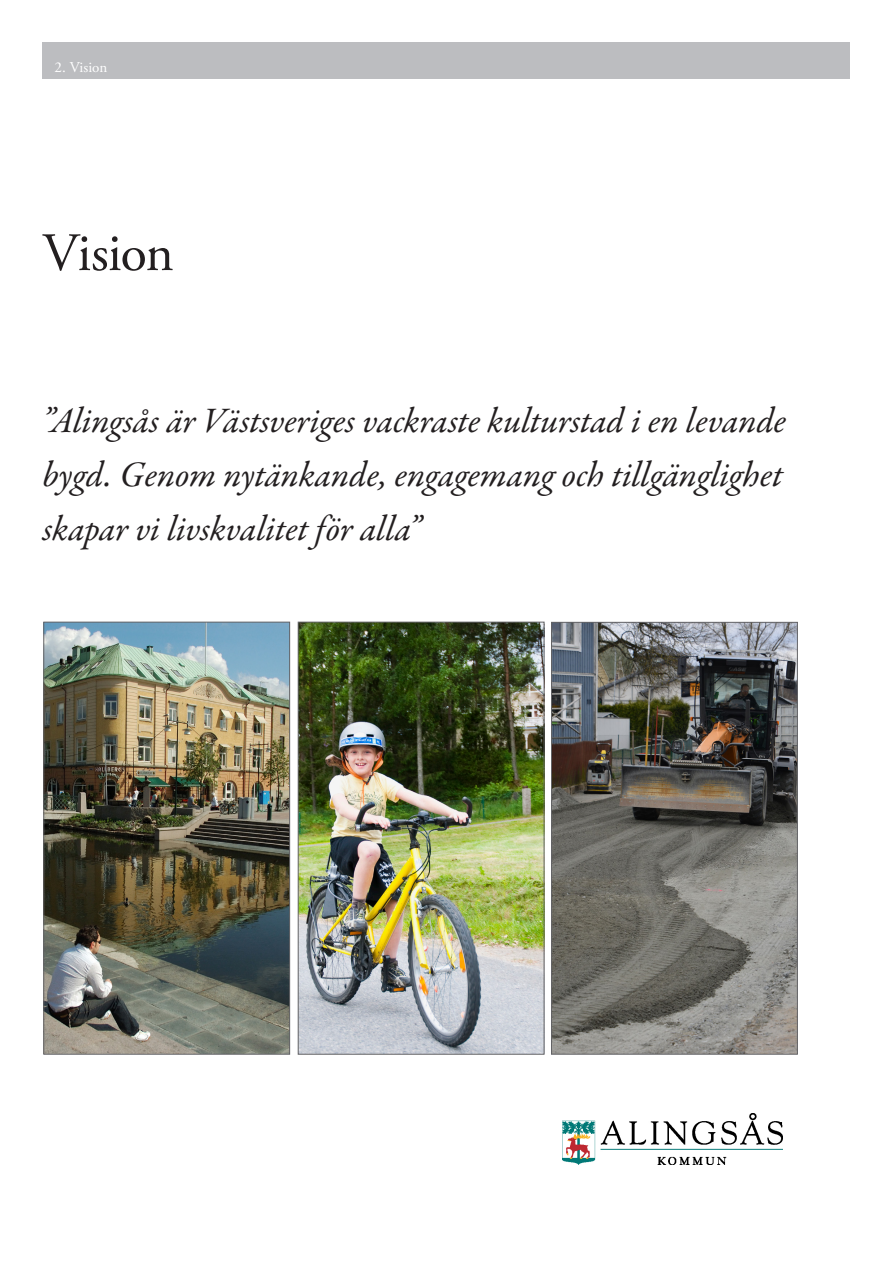
<style>
.page{position:relative;width:893px;height:1263px;background:#fff}
.page>*{position:absolute;margin:0;border:0;box-sizing:border-box;transform-origin:0 0}
.Alingsås_rubrik_1{font:54px "Adobe Garamond Pro";letter-spacing:-.02em;color:#231f20}
.Alingsås_Rubrik_3{font:italic 36px/54px "Garamond Premr Pro";letter-spacing:-.005em;color:#231f20}
.Alingsås_brödtext{font:15px "Adobe Garamond Pro";letter-spacing:-.005em;color:#fff}
</style>
<div class="page">
<img style="left:562px;top:1113px;width:220px;height:51px">
<div style="left:43px;top:43px;width:807px;height:36px;background:#bcbdc0"></div>
<img style="left:553px;top:624px;width:243px;height:428px">
<div style="left:551px;top:622px;width:247px;height:432px;border:1px solid #636366"></div>
<img style="left:45px;top:624px;width:243px;height:428px">
<div style="left:43px;top:622px;width:247px;height:432px;border:1px solid #636366"></div>
<img style="left:300px;top:624px;width:242px;height:428px">
<div style="left:298px;top:622px;width:246px;height:432px;border:1px solid #636366"></div>
<p class="Alingsås_brödtext" style="left:54px;top:58px;width:54px">2. Vision</p>
<p class="Alingsås_rubrik_1" style="left:43px;top:220px;width:133px">Vision</p>
<p class="Alingsås_Rubrik_3" style="left:43px;top:396px;width:745px">”Alingsås är Västsveriges vackraste kulturstad i en levande bygd. Genom nytänkande, engagemang och tillgänglighet</p>
<p class="Alingsås_Rubrik_3" style="left:43px;top:504px;width:380px">skapar vi livskvalitet för alla”</p>
</div>
